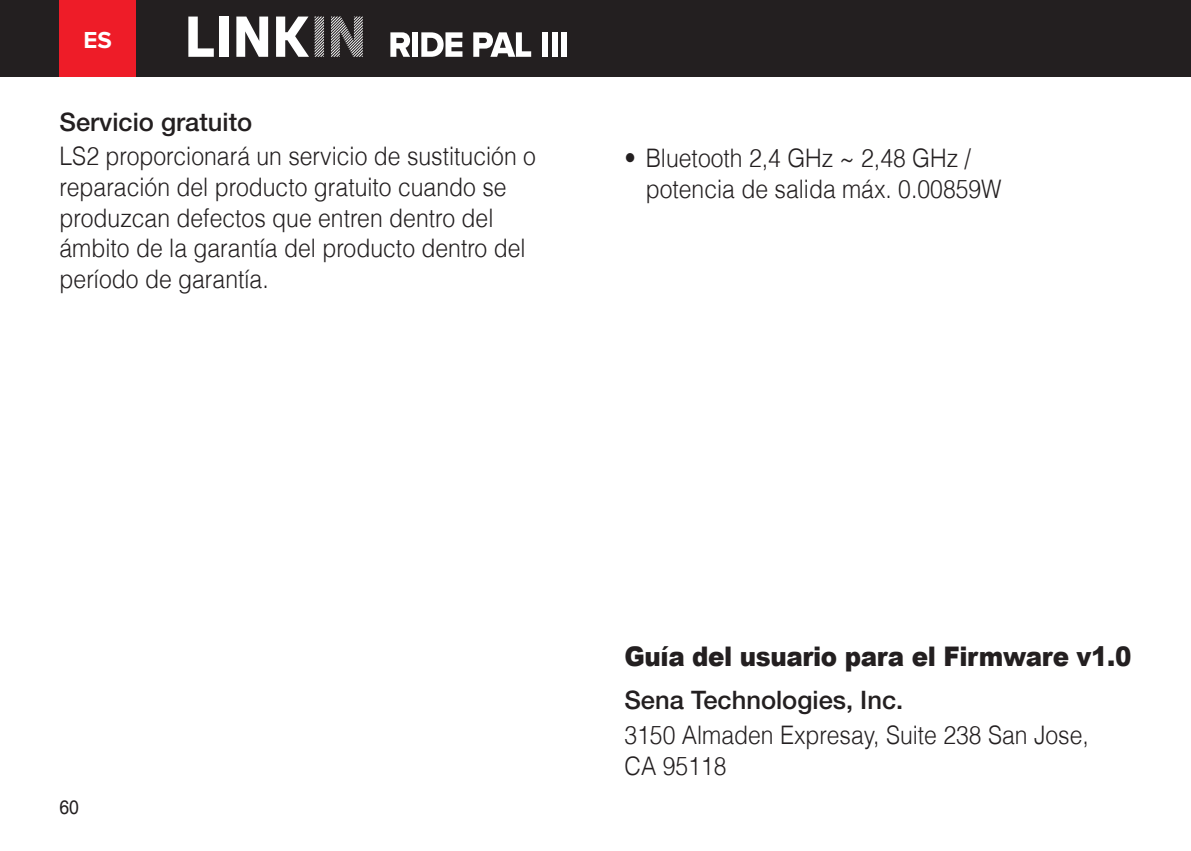
<style>
.page{position:relative;width:1191px;height:851px;background:#fff}
.page>*{position:absolute;margin:0;border:0;box-sizing:border-box;transform-origin:0 0}
.t1{font:900 27px "Arial";letter-spacing:-.015em;color:#231f20;scale:.91 1}
.t2{font:300 25.5px/30.6px "Helvetica LT";color:#231f20;scale:.9 1}
.t3{font:500 25.5px "Helvetica Neue";color:#231f20}
.t4{font:700 24px "Proxima Nova";color:#fff}
.t5{font:19.5px "Helvetica";color:#231f20;scale:.9 1}
</style>
<div class="page">
<div style="left:0;top:0;width:1191px;height:77px;background:#231f20"></div>
<svg style="left:188px;top:17px;width:26px;height:40px"></svg>
<div style="left:219px;top:17px;width:9px;height:40px;background:#fff"></div>
<svg style="left:236px;top:17px;width:32px;height:40px"></svg>
<svg style="left:276px;top:17px;width:33px;height:40px"></svg>
<svg style="left:315px;top:17px;width:9px;height:40px"></svg>
<svg style="left:331px;top:17px;width:32px;height:40px"></svg>
<svg style="left:390px;top:32px;width:20px;height:25px"></svg>
<div style="left:412px;top:32px;width:6px;height:25px;background:#fff"></div>
<svg style="left:421px;top:32px;width:41px;height:25px"></svg>
<svg style="left:473px;top:32px;width:58px;height:25px"></svg>
<div style="left:60px;top:0;width:76px;height:77px;background:#ee1c28"></div>
<div style="left:542px;top:32px;width:6px;height:25px;background:#fff"></div>
<div style="left:551px;top:32px;width:6px;height:25px;background:#fff"></div>
<div style="left:561px;top:32px;width:6px;height:25px;background:#fff"></div>
<p class="t4" style="left:84px;top:26px;width:30px">ES</p>
<p class="t3" style="left:60px;top:106px;width:194px">Servicio gratuito</p>
<p class="t2" style="left:60px;top:141px;width:531px">LS2 proporcionará un servicio de sustitución o reparación del producto gratuito cuando se produzcan defectos que entren dentro del ámbito de la garantía del producto dentro del período de garantía.</p>
<p class="t2" style="left:645px;top:143px;width:397px;text-indent:-21px">• Bluetooth 2,4 GHz ~ 2,48 GHz / potencia de salida máx. 0.00859W</p>
<p class="t5" style="left:60px;top:795px;width:23px">60</p>
<p class="t1" style="left:624px;top:636px;width:558px">Guía del usuario para el Firmware v1.0</p>
<p class="t3" style="left:624px;top:685px;width:280px">Sena Technologies, Inc.</p>
<p class="t2" style="left:624px;top:719px;width:517px">3150 Almaden Expresay, Suite 238 San Jose,<br>CA 95118</p>
</div>
